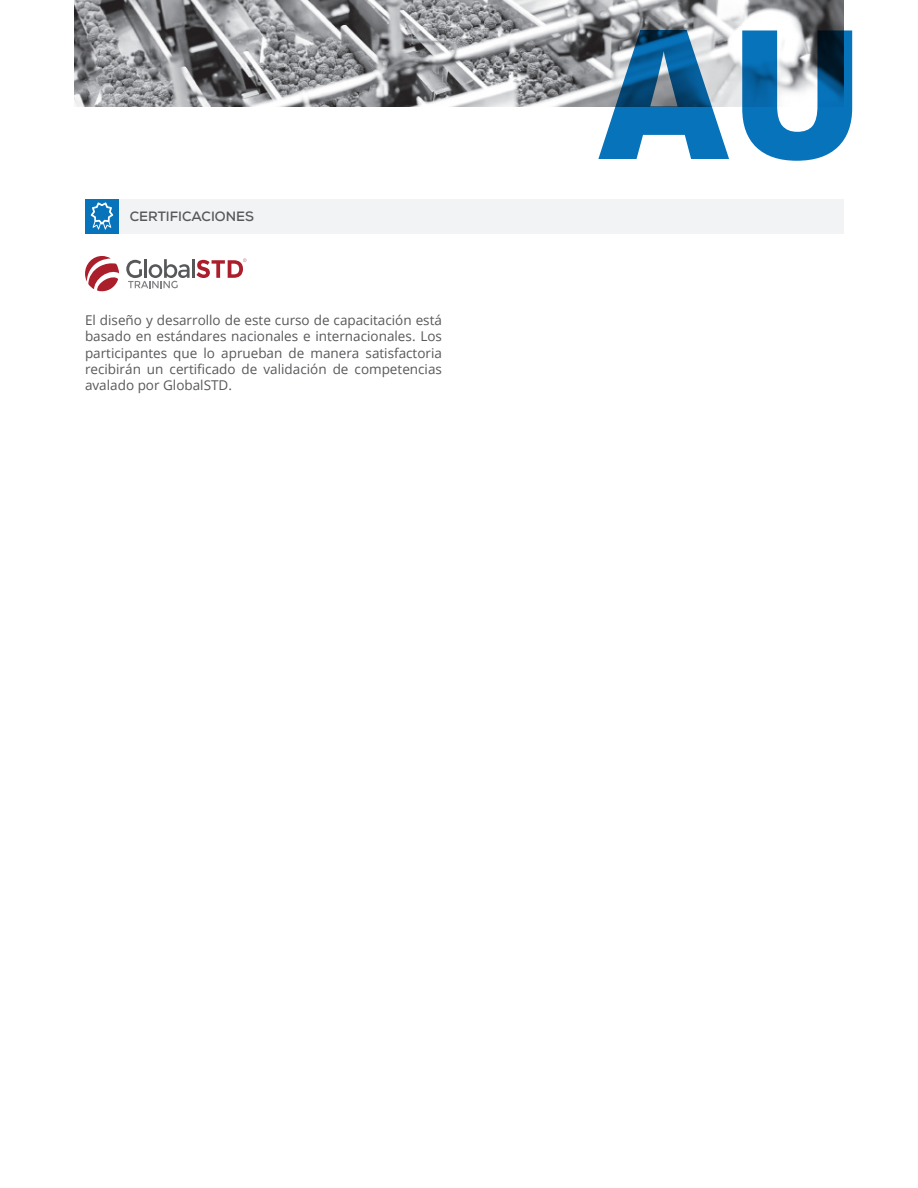
<style>
.page{position:relative;width:918px;height:1188px;background:#fff}
.page>*{position:absolute;margin:0;border:0;box-sizing:border-box;transform-origin:0 0}
.t1{font:800 180px "Open Sans";color:#0773bb}
.t2{font:13.5px/16.2px "Open Sans";color:#57585a;text-align:justify}
.t3{font:700 13.5px "Nexa";color:#57585a}
</style>
<div class="page">
<div style="left:85px;top:199px;width:34px;height:34px;background:#0773bb"></div>
<div style="left:119px;top:199px;width:725px;height:34px;background:#f2f3f4"></div>
<hr style="left:192px;top:259px;width:3px;height:19px;background:#57585a">
<svg style="left:126px;top:259px;width:64px;height:29px"></svg>
<svg style="left:85px;top:256px;width:34px;height:35px"></svg>
<svg style="left:196px;top:258px;width:51px;height:20px"></svg>
<svg style="left:91px;top:202px;width:22px;height:28px"></svg>
<img style="left:74px;top:0;width:770px;height:106px">
<p class="t3" style="left:130px;top:208px;width:126px">CERTIFICACIONES</p>
<p class="t2" style="left:85px;top:312px;width:358px">El diseño y desarrollo de este curso de capacitación está basado en estándares nacionales e internacionales. Los participantes que lo aprueban de manera satisfactoria recibirán un certificado de validación de competencias avalado por GlobalSTD.</p>
<h1 class="t1" style="left:598px;top:-43px;width:268px">AU</h1>
</div>
